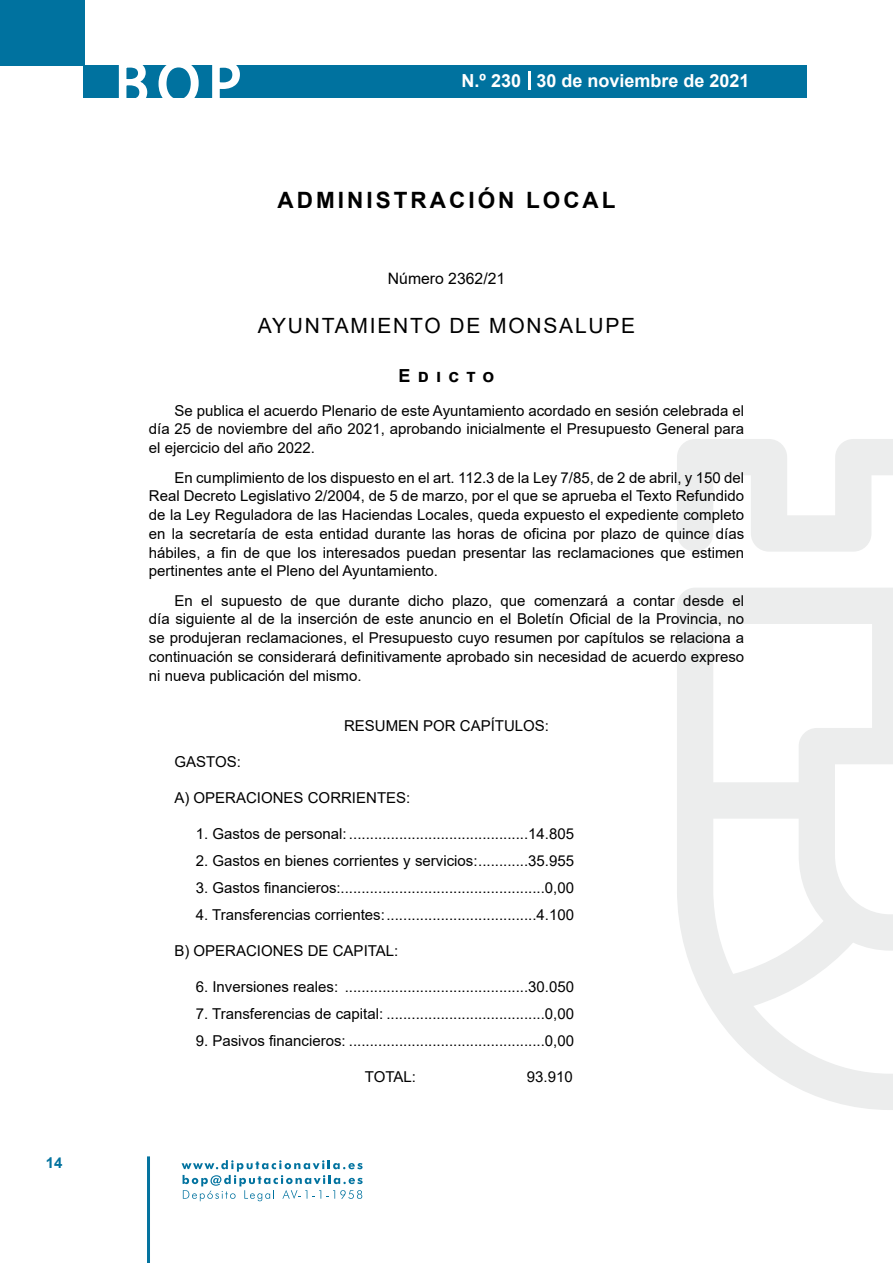
<style>
.page{position:relative;width:893px;height:1263px;background:#fff}
.page>*{position:absolute;margin:0;border:0;box-sizing:border-box;transform-origin:0 0}
.t1{font:500 61.5px "Avant Garde";color:#fff}
.t2{font:700 22.5px "Arial";letter-spacing:.135em;color:#000}
.t3{font:21px "Arial";letter-spacing:.085em;color:#000}
.t4{font:700 18px "Arial";color:#fff}
.t5{font:700 18px "Arial";letter-spacing:.4em;color:#000}
.t6{font:15.75px "Arial";color:#000}
.t7{font:15px/18.8px "Arial";color:#000;text-align:justify}
.t8{font:700 15px "Arial";color:#04739f}
</style>
<div class="page">
<div style="left:0;top:0;width:85px;height:65px;background:#00729f"></div>
<div style="left:84px;top:65px;width:723px;height:33px;background:#00729f"></div>
<svg style="left:118px;top:65px;width:30px;height:33px"></svg>
<svg style="left:158px;top:65px;width:41px;height:33px"></svg>
<svg style="left:212px;top:65px;width:28px;height:33px"></svg>
<svg style="left:182px;top:1160px;width:181px;height:41px"></svg>
<hr style="left:147px;top:1156px;width:3px;height:107px;background:#04739f">
<svg style="left:529px;top:71px;width:2px;height:19px"></svg>
<svg style="left:677px;top:439px;width:216px;height:671px"></svg>
<p class="t8" style="left:46px;top:1152px;width:18px">14</p>
<h1 class="t1" style="left:115px;top:46px;width:128px">BOP</h1>
<p class="t4" style="left:462px;top:68px;width:289px">N.º 230 30 de noviembre de 2021</p>
<h2 class="t2" style="left:277px;top:184px;width:340px">ADMINISTRACIÓN LOCAL</h2>
<p class="t6" style="left:388px;top:268px;width:119px">Número 2362/21</p>
<h3 class="t3" style="left:258px;top:311px;width:379px">AYUNTAMIENTO DE MONSALUPE</h3>
<p class="t5" style="left:399px;top:363px;width:97px">Edicto</p>
<p class="t7" style="left:149px;top:401px;width:597px;text-indent:26px">Se publica el acuerdo Plenario de este Ayuntamiento acordado en sesión celebrada el día 25 de noviembre del año 2021, aprobando inicialmente el Presupuesto General para el ejercicio del año 2022.</p>
<p class="t7" style="left:149px;top:468px;width:597px;text-indent:26px">En cumplimiento de los dispuesto en el art. 112.3 de la Ley 7/85, de 2 de abril, y 150 del Real Decreto Legislativo 2/2004, de 5 de marzo, por el que se aprueba el Texto Refundido de la Ley Reguladora de las Haciendas Locales, queda expuesto el expediente completo en la secretaría de esta entidad durante las horas de oficina por plazo de quince días hábiles, a fin de que los interesados puedan presentar las reclamaciones que estimen pertinentes ante el Pleno del Ayuntamiento.</p>
<p class="t7" style="left:149px;top:591px;width:597px;text-indent:26px">En el supuesto de que durante dicho plazo, que comenzará a contar desde el día siguiente al de la inserción de este anuncio en el Boletín Oficial de la Provincia, no se produjeran reclamaciones, el Presupuesto cuyo resumen por capítulos se relaciona a continuación se considerará definitivamente aprobado sin necesidad de acuerdo expreso ni nueva publicación del mismo.</p>
<p class="t7" style="left:344px;top:717px;width:207px">RESUMEN POR CAPÍTULOS:</p>
<p class="t7" style="left:174px;top:752px;width:68px">GASTOS:</p>
<p class="t7" style="left:174px;top:788px;width:237px">A) OPERACIONES CORRIENTES:</p>
<p class="t7" style="left:196px;top:824px;width:380px">1. Gastos de personal: ...........................................14.805</p>
<p class="t7" style="left:196px;top:851px;width:380px">2. Gastos en bienes corrientes y servicios:............35.955</p>
<p class="t7" style="left:196px;top:878px;width:380px">3. Gastos financieros:.................................................0,00</p>
<p class="t7" style="left:196px;top:906px;width:380px">4. Transferencias corrientes:....................................4.100</p>
<p class="t7" style="left:174px;top:941px;width:225px">B) OPERACIONES DE CAPITAL:</p>
<p class="t7" style="left:196px;top:977px;width:380px">6. Inversiones reales: ............................................30.050</p>
<p class="t7" style="left:196px;top:1004px;width:380px">7. Transferencias de capital: ......................................0,00</p>
<p class="t7" style="left:196px;top:1032px;width:380px">9. Pasivos financieros: ...............................................0,00</p>
<p class="t7" style="left:365px;top:1067px;width:53px">TOTAL:</p>
<p class="t7" style="left:527px;top:1067px;width:47px">93.910</p>
</div>
